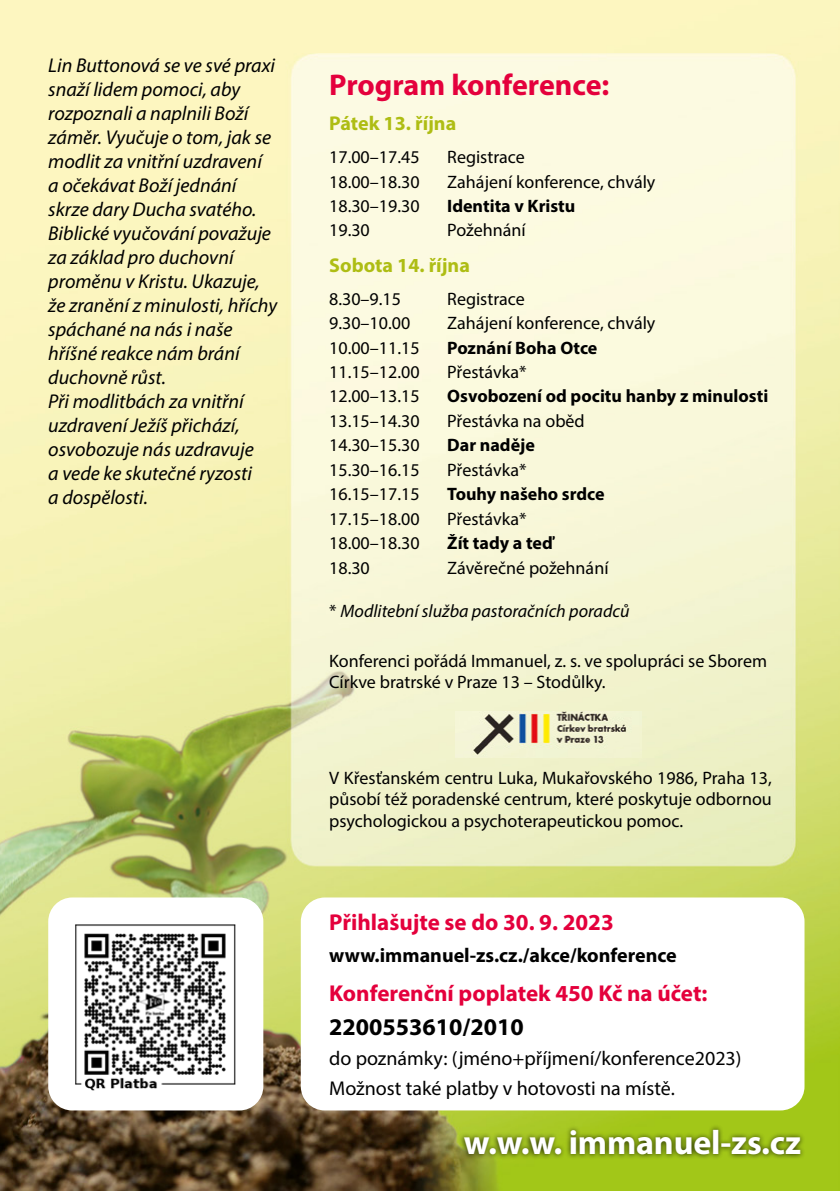
<style>
.page{position:relative;width:840px;height:1191px;background:#fff}
.page>*{position:absolute;margin:0;border:0;box-sizing:border-box;transform-origin:0 0}
.t1{font:700 34px "Myriad Pro";letter-spacing:-.005em;color:#fff}
.t2{font:700 30px "Myriad Pro";color:#e4003c}
.t3{font:700 24px "Myriad Pro";color:#000}
.t4{font:700 23px "Myriad Pro";color:#e4003c}
.t5{font:italic 20px/24px "Myriad Pro";color:#000}
.t6{font:20px/29.6px "Myriad Pro";color:#000}
.t7{font:700 20px "Myriad Pro";color:#000}
.t8{font:700 20px "Myriad Pro";color:#aebd14}
.t9{font:18px/21.6px "Myriad Pro";color:#000}
.t10{font:700 18px "Myriad Pro";color:#000}
.t11{font:italic 18px "Myriad Pro";color:#000}
.s1{font-style:normal}
</style>
<div class="page">
<img style="left:0;top:0;width:839px;height:1191px">
<div style="left:300px;top:897px;width:504px;height:213px;background:#fff;border-radius:24px"></div>
<div style="left:48px;top:897px;width:215px;height:213px;background:#fff;border-radius:24px"></div>
<div style="left:458px;top:1124px;width:346px;height:35px;background:#000;opacity:.75"></div>
<img style="left:455px;top:711px;width:185px;height:46px">
<img style="left:75px;top:924px;width:161px;height:167px">
<p class="t5" style="left:48px;top:53px;width:230px">Lin Buttonová se ve své praxi snaží lidem pomoci, aby rozpoznali a naplnili Boží záměr. Vyučuje o tom, jak se modlit za vnitřní uzdravení a očekávat Boží jednání skrze dary Ducha svatého.<br>Biblické vyučování považuje za základ pro duchovní proměnu v Kristu. Ukazuje, že zranění z minulosti, hříchy spáchané na nás i naše hříšné reakce nám brání duchovně růst.<br>Při modlitbách za vnitřní uzdravení Ježíš přichází, osvobozuje nás uzdravuje<br>a vede ke skutečné ryzosti<br>a dospělosti.</p>
<h2 class="t2" style="left:329px;top:65px;width:281px">Program konference:</h2>
<p class="t8" style="left:329px;top:110px;width:128px">Pátek 13. října</p>
<p class="t9" style="left:329px;top:146px;width:92px">17.00–17.45</p>
<p class="t9" style="left:447px;top:146px;width:79px">Registrace</p>
<p class="t9" style="left:329px;top:170px;width:92px">18.00–18.30</p>
<p class="t9" style="left:447px;top:170px;width:209px">Zahájení konference, chvály</p>
<p class="t9" style="left:329px;top:195px;width:92px">18.30–19.30</p>
<p class="t10" style="left:447px;top:194px;width:129px">Identita v Kristu</p>
<p class="t9" style="left:329px;top:219px;width:42px">19.30</p>
<p class="t9" style="left:447px;top:219px;width:80px">Požehnání</p>
<p class="t8" style="left:329px;top:252px;width:142px">Sobota 14. října</p>
<p class="t9" style="left:329px;top:288px;width:73px">8.30–9.15</p>
<p class="t9" style="left:447px;top:288px;width:79px">Registrace</p>
<p class="t9" style="left:329px;top:312px;width:83px">9.30–10.00</p>
<p class="t9" style="left:447px;top:312px;width:209px">Zahájení konference, chvály</p>
<p class="t9" style="left:329px;top:336px;width:92px">10.00–11.15</p>
<p class="t10" style="left:447px;top:336px;width:151px">Poznání Boha Otce</p>
<p class="t9" style="left:329px;top:361px;width:92px">11.15–12.00</p>
<p class="t9" style="left:447px;top:361px;width:81px">Přestávka*</p>
<p class="t9" style="left:329px;top:385px;width:92px">12.00–13.15</p>
<p class="t10" style="left:447px;top:385px;width:322px">Osvobození od pocitu hanby z minulosti</p>
<p class="t9" style="left:329px;top:410px;width:92px">13.15–14.30</p>
<p class="t9" style="left:447px;top:410px;width:139px">Přestávka na oběd</p>
<p class="t9" style="left:329px;top:434px;width:92px">14.30–15.30</p>
<p class="t10" style="left:447px;top:433px;width:89px">Dar naděje</p>
<p class="t9" style="left:329px;top:459px;width:92px">15.30–16.15</p>
<p class="t9" style="left:447px;top:459px;width:81px">Přestávka*</p>
<p class="t9" style="left:329px;top:483px;width:92px">16.15–17.15</p>
<p class="t10" style="left:447px;top:482px;width:159px">Touhy našeho srdce</p>
<p class="t9" style="left:329px;top:507px;width:92px">17.15–18.00</p>
<p class="t9" style="left:447px;top:507px;width:81px">Přestávka*</p>
<p class="t9" style="left:329px;top:532px;width:92px">18.00–18.30</p>
<p class="t10" style="left:447px;top:531px;width:107px">Žít tady a teď</p>
<p class="t9" style="left:329px;top:556px;width:42px">18.30</p>
<p class="t9" style="left:447px;top:556px;width:163px">Závěrečné požehnání</p>
<p class="t11" style="left:329px;top:599px;width:302px"><span class="s1">*</span> Modlitební služba pastoračních poradců</p>
<p class="t9" style="left:329px;top:649px;width:439px">Konferenci pořádá Immanuel, z. s. ve spolupráci se Sborem<br>Církve bratrské v Praze 13 – Stodůlky.</p>
<p class="t9" style="left:329px;top:766px;width:444px;text-align:justify">V Křesťanském centru Luka, Mukařovského 1986, Praha 13, působí též poradenské centrum, které poskytuje odbornou psychologickou a psychoterapeutickou pomoc.</p>
<p class="t4" style="left:329px;top:907px;width:286px">Přihlašujte se do 30. 9. 2023</p>
<p class="t7" style="left:329px;top:942px;width:349px">www.immanuel-zs.cz./akce/konference</p>
<p class="t4" style="left:329px;top:978px;width:379px">Konferenční poplatek 450 Kč na účet:</p>
<h3 class="t3" style="left:329px;top:1011px;width:196px">2200553610/2010</h3>
<p class="t6" style="left:329px;top:1043px;width:413px">do poznámky: (jméno+příjmení/konference2023)<br>Možnost také platby v hotovosti na místě.</p>
<h1 class="t1" style="left:463px;top:1120px;width:338px">w.w.w. immanuel-zs.cz</h1>
</div>
